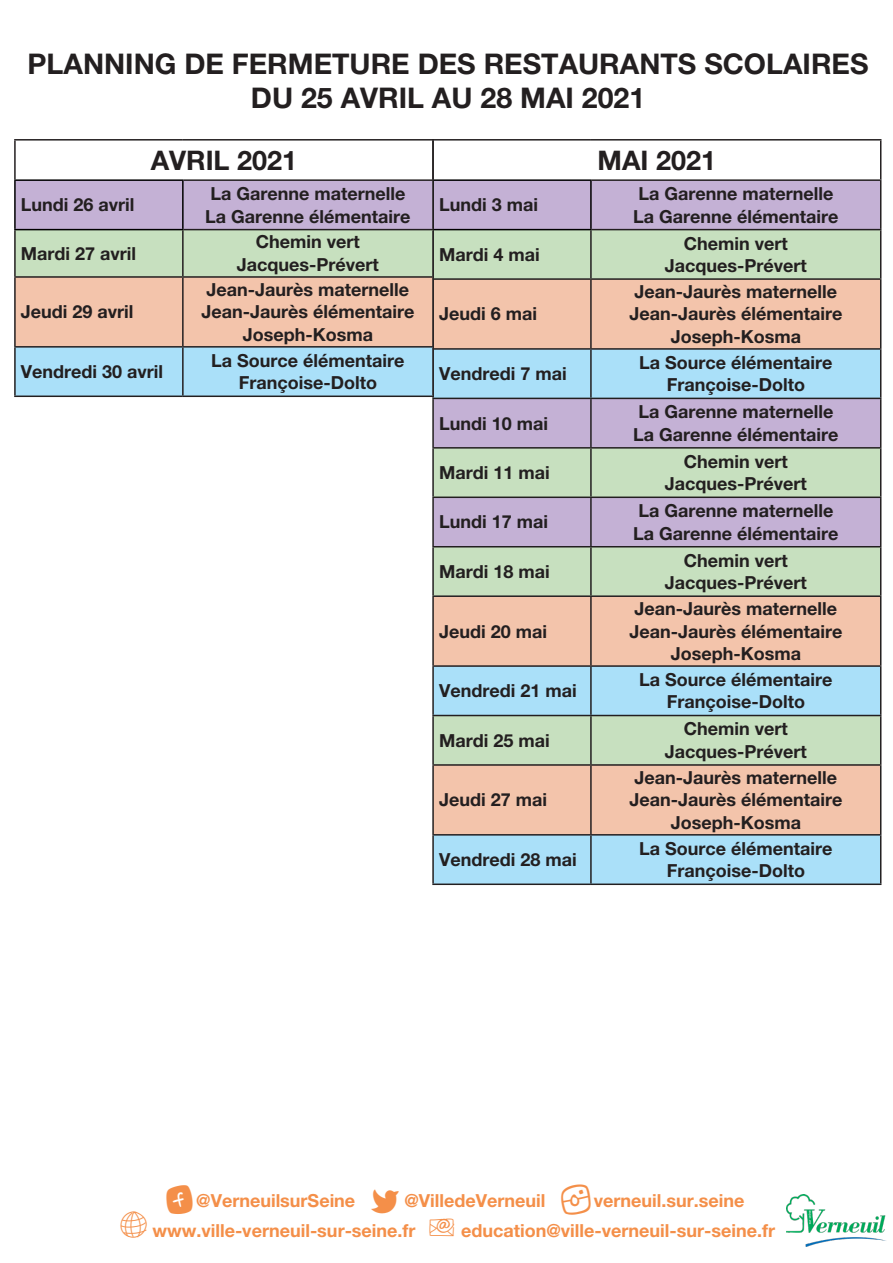
<style>
.page{position:relative;width:893px;height:1263px;background:#fff}
.page>*{position:absolute;margin:0;border:0;box-sizing:border-box;transform-origin:0 0}
.t1{font:300 45px "Notepaper Airplanes Extras";color:#f48f49}
.t2{font:700 28.5px "Helvetica Neue LT Pro";color:#231f20}
.t3{font:700 27px "Helvetica Neue LT Pro";color:#231f20}
.t4{font:700 18px/22.5px "Helvetica Neue LT Pro";color:#231f20;text-align:center}
.t5{font:700 18px "Helvetica Neue LT Pro";color:#f48f49}
</style>
<div class="page">
<img style="left:787px;top:1194px;width:99px;height:52px">
<div style="left:434px;top:181px;width:446px;height:48px;background:#c4b1d5"></div>
<div style="left:434px;top:230px;width:446px;height:48px;background:#c7e0bf"></div>
<div style="left:434px;top:280px;width:446px;height:68px;background:#f3c4ab"></div>
<svg style="left:434px;top:350px;width:446px;height:533px;background:#c9cfcd"></svg>
<hr style="left:432px;top:139px;width:159px;height:2px;background:#231f20">
<hr style="left:591px;top:139px;width:290px;height:2px;background:#231f20">
<hr style="left:880px;top:141px;width:1px;height:38px;background:#231f20">
<hr style="left:592px;top:229px;width:289px;height:1px;background:#231f20">
<hr style="left:590px;top:230px;width:2px;height:48px;background:#231f20">
<hr style="left:432px;top:278px;width:159px;height:2px;background:#231f20">
<hr style="left:591px;top:278px;width:290px;height:2px;background:#231f20">
<hr style="left:590px;top:280px;width:2px;height:68px;background:#231f20">
<hr style="left:432px;top:348px;width:159px;height:2px;background:#231f20">
<hr style="left:591px;top:348px;width:290px;height:2px;background:#231f20">
<hr style="left:590px;top:350px;width:2px;height:48px;background:#231f20">
<hr style="left:590px;top:399px;width:2px;height:48px;background:#231f20">
<hr style="left:590px;top:449px;width:2px;height:47px;background:#231f20">
<hr style="left:590px;top:498px;width:2px;height:48px;background:#231f20">
<hr style="left:590px;top:547px;width:2px;height:48px;background:#231f20">
<hr style="left:590px;top:597px;width:2px;height:68px;background:#231f20">
<hr style="left:590px;top:667px;width:2px;height:48px;background:#231f20">
<hr style="left:590px;top:716px;width:2px;height:48px;background:#231f20">
<hr style="left:590px;top:766px;width:2px;height:68px;background:#231f20">
<hr style="left:590px;top:835px;width:2px;height:48px;background:#231f20">
<hr style="left:592px;top:179px;width:289px;height:2px;background:#231f20">
<hr style="left:880px;top:181px;width:1px;height:48px;background:#231f20">
<hr style="left:880px;top:230px;width:1px;height:48px;background:#231f20">
<hr style="left:880px;top:280px;width:1px;height:68px;background:#231f20">
<hr style="left:432px;top:350px;width:2px;height:48px;background:#231f20">
<hr style="left:880px;top:350px;width:1px;height:48px;background:#231f20">
<hr style="left:432px;top:398px;width:159px;height:1px;background:#231f20">
<hr style="left:432px;top:399px;width:2px;height:48px;background:#231f20">
<hr style="left:591px;top:398px;width:290px;height:1px;background:#231f20">
<hr style="left:880px;top:399px;width:1px;height:48px;background:#231f20">
<hr style="left:432px;top:447px;width:159px;height:2px;background:#231f20">
<hr style="left:432px;top:449px;width:2px;height:47px;background:#231f20">
<hr style="left:591px;top:447px;width:290px;height:2px;background:#231f20">
<hr style="left:880px;top:449px;width:1px;height:47px;background:#231f20">
<hr style="left:432px;top:496px;width:159px;height:2px;background:#231f20">
<hr style="left:432px;top:498px;width:2px;height:48px;background:#231f20">
<hr style="left:591px;top:496px;width:290px;height:2px;background:#231f20">
<hr style="left:880px;top:498px;width:1px;height:48px;background:#231f20">
<hr style="left:432px;top:546px;width:159px;height:1px;background:#231f20">
<hr style="left:432px;top:547px;width:2px;height:48px;background:#231f20">
<hr style="left:591px;top:546px;width:290px;height:1px;background:#231f20">
<hr style="left:880px;top:547px;width:1px;height:48px;background:#231f20">
<hr style="left:432px;top:595px;width:159px;height:2px;background:#231f20">
<hr style="left:432px;top:597px;width:2px;height:68px;background:#231f20">
<hr style="left:591px;top:595px;width:290px;height:2px;background:#231f20">
<hr style="left:880px;top:597px;width:1px;height:68px;background:#231f20">
<hr style="left:432px;top:665px;width:159px;height:2px;background:#231f20">
<hr style="left:432px;top:667px;width:2px;height:48px;background:#231f20">
<hr style="left:591px;top:665px;width:290px;height:2px;background:#231f20">
<hr style="left:880px;top:667px;width:1px;height:48px;background:#231f20">
<hr style="left:432px;top:715px;width:159px;height:1px;background:#231f20">
<hr style="left:432px;top:716px;width:2px;height:48px;background:#231f20">
<hr style="left:591px;top:715px;width:290px;height:1px;background:#231f20">
<hr style="left:880px;top:716px;width:1px;height:48px;background:#231f20">
<hr style="left:432px;top:764px;width:159px;height:2px;background:#231f20">
<hr style="left:432px;top:766px;width:2px;height:68px;background:#231f20">
<hr style="left:591px;top:764px;width:290px;height:2px;background:#231f20">
<hr style="left:880px;top:766px;width:1px;height:68px;background:#231f20">
<hr style="left:432px;top:834px;width:159px;height:1px;background:#231f20">
<hr style="left:432px;top:835px;width:2px;height:48px;background:#231f20">
<hr style="left:591px;top:834px;width:290px;height:1px;background:#231f20">
<hr style="left:880px;top:835px;width:1px;height:48px;background:#231f20">
<hr style="left:432px;top:883px;width:159px;height:2px;background:#231f20">
<hr style="left:591px;top:883px;width:290px;height:2px;background:#231f20">
<hr style="left:432px;top:179px;width:160px;height:2px;background:#000">
<hr style="left:590px;top:181px;width:2px;height:48px;background:#000">
<hr style="left:432px;top:229px;width:160px;height:1px;background:#000">
<svg style="left:16px;top:181px;width:416px;height:214px;background:#cdcbca"></svg>
<hr style="left:14px;top:139px;width:169px;height:2px;background:#231f20">
<hr style="left:14px;top:141px;width:2px;height:38px;background:#231f20">
<hr style="left:183px;top:139px;width:251px;height:2px;background:#231f20">
<hr style="left:432px;top:141px;width:2px;height:38px;background:#231f20">
<hr style="left:184px;top:229px;width:250px;height:1px;background:#231f20">
<hr style="left:182px;top:230px;width:2px;height:46px;background:#231f20">
<hr style="left:14px;top:276px;width:169px;height:2px;background:#231f20">
<hr style="left:183px;top:276px;width:251px;height:2px;background:#231f20">
<hr style="left:182px;top:278px;width:2px;height:68px;background:#231f20">
<hr style="left:14px;top:346px;width:169px;height:2px;background:#231f20">
<hr style="left:183px;top:346px;width:251px;height:2px;background:#231f20">
<hr style="left:182px;top:348px;width:2px;height:47px;background:#231f20">
<hr style="left:184px;top:179px;width:250px;height:2px;background:#231f20">
<hr style="left:432px;top:181px;width:2px;height:48px;background:#231f20">
<hr style="left:14px;top:230px;width:2px;height:46px;background:#231f20">
<hr style="left:432px;top:230px;width:2px;height:46px;background:#231f20">
<hr style="left:14px;top:278px;width:2px;height:68px;background:#231f20">
<hr style="left:432px;top:278px;width:2px;height:68px;background:#231f20">
<hr style="left:14px;top:348px;width:2px;height:47px;background:#231f20">
<hr style="left:14px;top:395px;width:169px;height:2px;background:#231f20">
<hr style="left:183px;top:395px;width:251px;height:2px;background:#231f20">
<hr style="left:14px;top:179px;width:170px;height:2px;background:#000">
<hr style="left:14px;top:181px;width:2px;height:48px;background:#000">
<hr style="left:182px;top:181px;width:2px;height:48px;background:#000">
<hr style="left:14px;top:229px;width:170px;height:1px;background:#000">
<p class="t2" style="left:28px;top:46px;width:842px">PLANNING DE FERMETURE DES RESTAURANTS SCOLAIRES</p>
<p class="t2" style="left:251px;top:81px;width:396px">DU 25 AVRIL AU 28 MAI 2021</p>
<p class="t3" style="left:151px;top:143px;width:148px">AVRIL 2021</p>
<p class="t4" style="left:21px;top:193px;width:115px">Lundi 26 avril</p>
<p class="t4" style="left:205px;top:182px;width:207px;text-align:left">La Garenne maternelle<br>La Garenne élémentaire</p>
<p class="t4" style="left:21px;top:242px;width:117px">Mardi 27 avril</p>
<p class="t4" style="left:237px;top:230px;width:144px">Chemin vert<br>Jacques-Prévert</p>
<p class="t4" style="left:21px;top:300px;width:114px">Jeudi 29 avril</p>
<p class="t4" style="left:201px;top:278px;width:214px">Jean-Jaurès maternelle<br>Jean-Jaurès élémentaire<br>Joseph-Kosma</p>
<p class="t4" style="left:21px;top:360px;width:144px">Vendredi 30 avril</p>
<p class="t4" style="left:211px;top:349px;width:195px">La Source élémentaire<br>Françoise-Dolto</p>
<p class="t3" style="left:598px;top:143px;width:120px">MAI 2021</p>
<p class="t4" style="left:439px;top:193px;width:100px">Lundi 3 mai</p>
<p class="t4" style="left:633px;top:182px;width:207px;text-align:left">La Garenne maternelle<br>La Garenne élémentaire</p>
<p class="t4" style="left:439px;top:243px;width:102px">Mardi 4 mai</p>
<p class="t4" style="left:665px;top:231px;width:144px">Chemin vert<br>Jacques-Prévert</p>
<p class="t4" style="left:439px;top:302px;width:99px">Jeudi 6 mai</p>
<p class="t4" style="left:629px;top:280px;width:214px">Jean-Jaurès maternelle<br>Jean-Jaurès élémentaire<br>Joseph-Kosma</p>
<p class="t4" style="left:439px;top:362px;width:129px">Vendredi 7 mai</p>
<p class="t4" style="left:639px;top:351px;width:195px">La Source élémentaire<br>Françoise-Dolto</p>
<p class="t4" style="left:439px;top:411px;width:110px">Lundi 10 mai</p>
<p class="t4" style="left:633px;top:400px;width:207px;text-align:left">La Garenne maternelle<br>La Garenne élémentaire</p>
<p class="t4" style="left:439px;top:461px;width:112px">Mardi 11 mai</p>
<p class="t4" style="left:665px;top:450px;width:144px">Chemin vert<br>Jacques-Prévert</p>
<p class="t4" style="left:439px;top:510px;width:110px">Lundi 17 mai</p>
<p class="t4" style="left:633px;top:499px;width:207px;text-align:left">La Garenne maternelle<br>La Garenne élémentaire</p>
<p class="t4" style="left:439px;top:560px;width:112px">Mardi 18 mai</p>
<p class="t4" style="left:665px;top:549px;width:144px">Chemin vert<br>Jacques-Prévert</p>
<p class="t4" style="left:439px;top:619px;width:109px">Jeudi 20 mai</p>
<p class="t4" style="left:629px;top:597px;width:214px">Jean-Jaurès maternelle<br>Jean-Jaurès élémentaire<br>Joseph-Kosma</p>
<p class="t4" style="left:439px;top:679px;width:139px">Vendredi 21 mai</p>
<p class="t4" style="left:639px;top:668px;width:195px">La Source élémentaire<br>Françoise-Dolto</p>
<p class="t4" style="left:439px;top:729px;width:112px">Mardi 25 mai</p>
<p class="t4" style="left:665px;top:717px;width:144px">Chemin vert<br>Jacques-Prévert</p>
<p class="t4" style="left:439px;top:788px;width:109px">Jeudi 27 mai</p>
<p class="t4" style="left:629px;top:766px;width:214px">Jean-Jaurès maternelle<br>Jean-Jaurès élémentaire<br>Joseph-Kosma</p>
<p class="t4" style="left:439px;top:848px;width:139px">Vendredi 28 mai</p>
<p class="t4" style="left:639px;top:837px;width:195px">La Source élémentaire<br>Françoise-Dolto</p>
<p class="t1" style="left:166px;top:1168px;width:30px">j</p>
<p class="t5" style="left:196px;top:1190px;width:161px">@VerneuilsurSeine</p>
<p class="t1" style="left:370px;top:1168px;width:30px">k</p>
<p class="t5" style="left:405px;top:1190px;width:142px">@VilledeVerneuil</p>
<p class="t1" style="left:560px;top:1168px;width:32px">l</p>
<p class="t5" style="left:594px;top:1190px;width:152px">verneuil.sur.seine</p>
<p class="t5" style="left:152px;top:1220px;width:265px">www.ville-verneuil-sur-seine.fr</p>
<p class="t5" style="left:461px;top:1220px;width:315px">education@ville-verneuil-sur-seine.fr</p>
</div>
